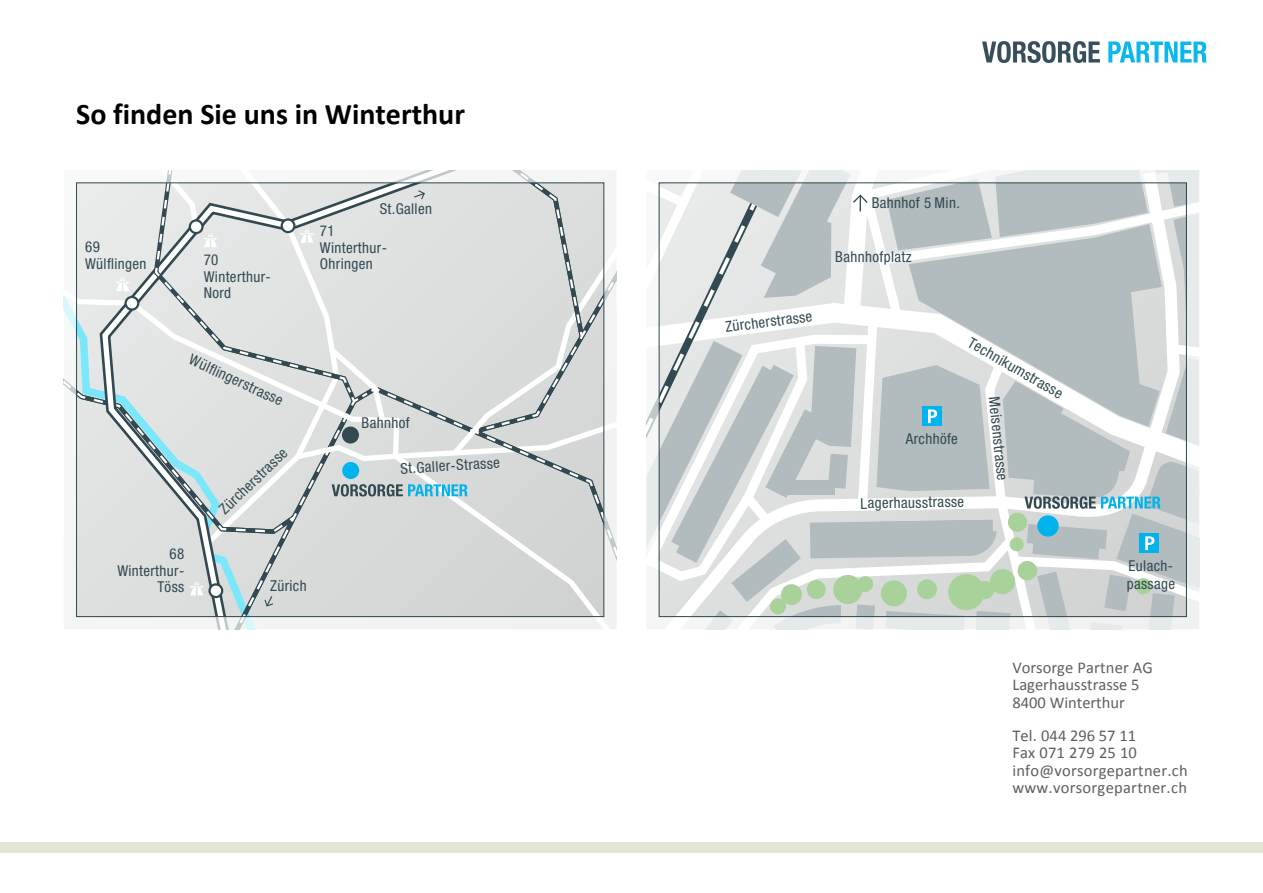
<style>
.page{position:relative;width:1263px;height:893px;background:#fff}
.page>*{position:absolute;margin:0;border:0;box-sizing:border-box;transform-origin:0 0}
.t1{font:700 30px "Calibri";color:#000}
.t2{font:16.5px/17.4px "Calibri";letter-spacing:.01em;color:#5f5f5f}
.t3{font:condensed 15px/16.5px "Helvetica Neue LT Std";letter-spacing:.025em;color:#324951}
</style>
<div class="page">
<svg style="left:64px;top:170px;width:553px;height:459px;background:#d6dadb"></svg>
<svg style="left:646px;top:170px;width:553px;height:459px"></svg>
<img style="left:983px;top:42px;width:223px;height:20px">
<div style="left:0;top:842px;width:1263px;height:11px;background:#e4e6d5"></div>
<h1 class="t1" style="left:76px;top:95px;width:390px">So finden Sie uns in Winterthur</h1>
<p class="t3" style="left:85px;top:239px;width:63px">69<br>Wülflingen</p>
<p class="t3" style="left:204px;top:252px;width:69px">70<br>Winterthur-<br>Nord</p>
<p class="t3" style="left:380px;top:201px;width:54px">St.Gallen</p>
<p class="t3" style="left:320px;top:223px;width:69px">71<br>Winterthur-<br>Ohringen</p>
<p class="t3" style="left:194px;top:351px;width:103px;rotate:25deg">Wülfl ingerstrasse</p>
<p class="t3" style="left:118px;top:545px;width:68px;text-align:right">68<br>Winterthur-<br>Töss</p>
<p class="t3" style="left:216px;top:505px;width:89px;rotate:-44deg">Zürcherstrasse</p>
<p class="t3" style="left:270px;top:577px;width:38px">Zürich</p>
<p class="t3" style="left:361px;top:414px;width:50px">Bahnhof</p>
<p class="t3" style="left:400px;top:460px;width:101px;rotate:-3deg">St.Galler-Strasse</p>
<p class="t3" style="left:724px;top:319px;width:89px;rotate:-8deg">Zürcherstrasse</p>
<p class="t3" style="left:872px;top:195px;width:90px">Bahnhof 5 Min.</p>
<p class="t3" style="left:835px;top:248px;width:78px">Bahnhofplatz</p>
<p class="t3" style="left:906px;top:430px;width:54px">Archhöfe</p>
<p class="t3" style="left:973px;top:334px;width:109px;rotate:30deg">Technikumstrasse</p>
<p class="t3" style="left:1002px;top:396px;width:86px;rotate:84deg">Meisenstrasse</p>
<p class="t3" style="left:860px;top:495px;width:105px;rotate:-1deg">Lagerhausstrasse</p>
<p class="t3" style="left:1127px;top:556px;width:50px;line-height:18px">Eulach&shy;passage</p>
<p class="t2" style="left:1012px;top:659px;width:142px">Vorsorge Partner AG<br>Lagerhausstrasse 5<br>8400 Winterthur</p>
<p class="t2" style="left:1012px;top:727px;width:177px">Tel. 044 296 57 11<br>Fax 071 279 25 10 info@vorsorgepartner.ch www.vorsorgepartner.ch</p>
</div>
